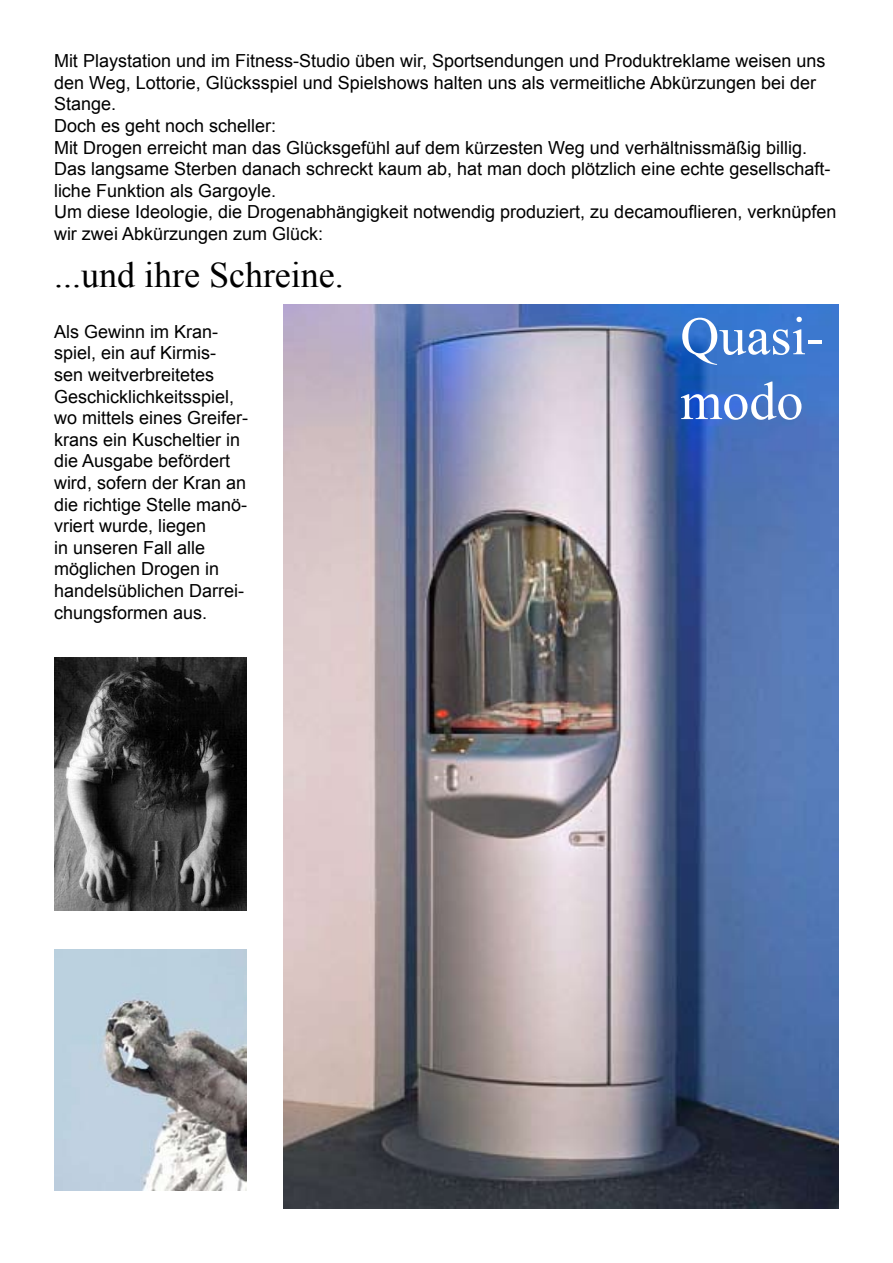
<style>
.page{position:relative;width:893px;height:1263px;background:#fff}
.page>*{position:absolute;margin:0;border:0;box-sizing:border-box;transform-origin:0 0}
.t1{font:54px/64.8px "Times New Roman";color:#fff}
.t2{font:36px "Times New Roman";color:#000}
.t3{font:18px/21.6px "Arial";color:#000}
</style>
<div class="page">
<img style="left:54px;top:658px;width:193px;height:252px">
<img style="left:54px;top:950px;width:193px;height:241px">
<img style="left:284px;top:304px;width:555px;height:905px">
<p class="t3" style="left:54px;top:50px;width:784px">Mit Playstation und im Fitness-Studio üben wir, Sportsendungen und Produktreklame weisen uns den Weg, Lottorie, Glücksspiel und Spielshows halten uns als vermeitliche Abkürzungen bei der Stange.<br>Doch es geht noch scheller:<br>Mit Drogen erreicht man das Glücksgefühl auf dem kürzesten Weg und verhältnissmäßig billig.<br>Das langsame Sterben danach schreckt kaum ab, hat man doch plötzlich eine echte gesellschaft&shy;liche Funktion als Gargoyle.<br>Um diese Ideologie, die Drogenabhängigkeit notwendig produziert, zu decamouflieren, verknüpfen wir zwei Abkürzungen zum Glück:</p>
<h2 class="t2" style="left:54px;top:251px;width:291px">...und ihre Schreine.</h2>
<p class="t3" style="left:54px;top:321px;width:196px">Als Gewinn im Kran&shy;spiel, ein auf Kirmis&shy;sen weitverbreitetes<br>Geschicklichkeitsspiel, wo mittels eines Greifer&shy;krans ein Kuscheltier in die Ausgabe befördert wird, sofern der Kran an die richtige Stelle manö&shy;vriert wurde, liegen<br>in unseren Fall alle möglichen Drogen in handelsüblichen Darrei&shy;chungsformen aus.</p>
<h1 class="t1" style="left:680px;top:303px;width:145px">Quasi&shy;modo</h1>
</div>
